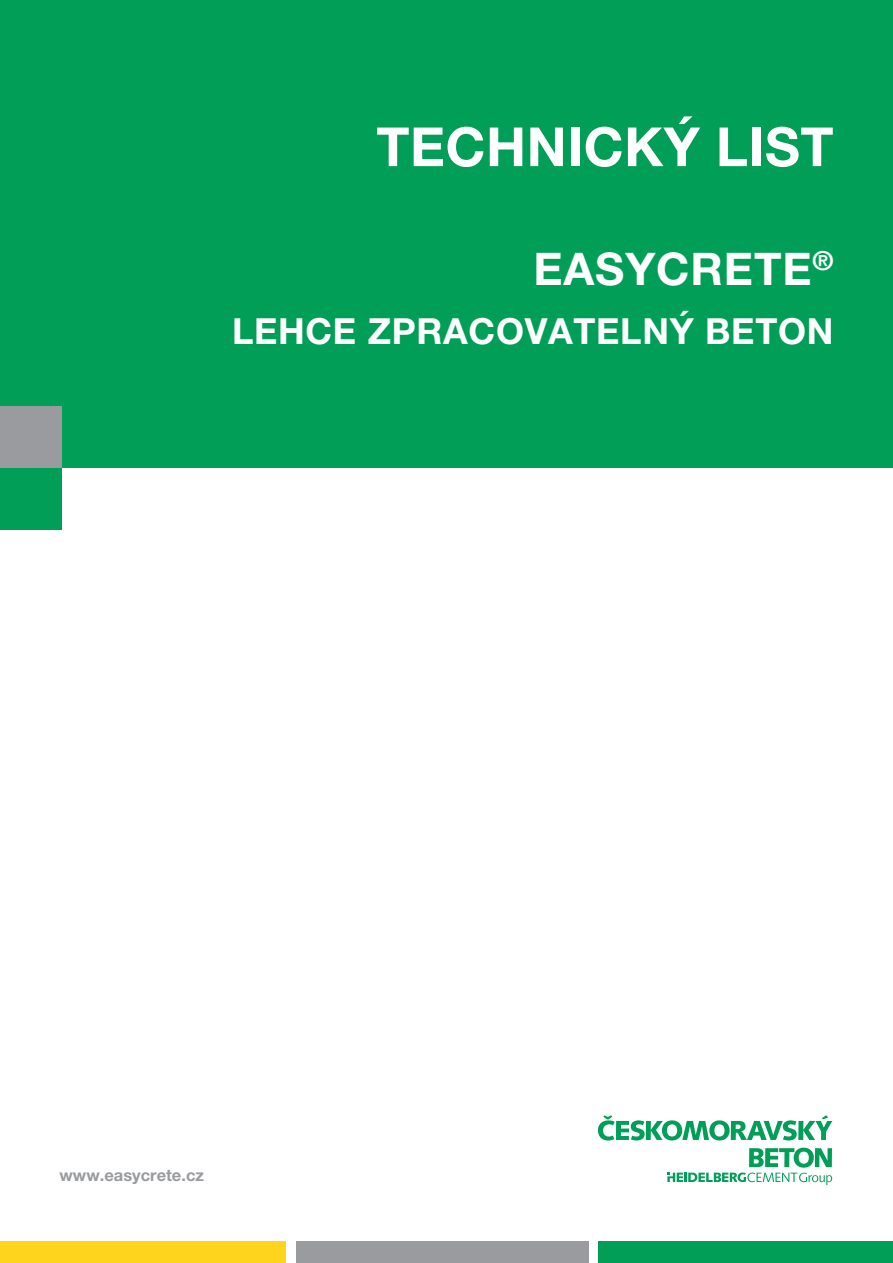
<style>
.page{position:relative;width:893px;height:1263px;background:#fff}
.page>*{position:absolute;margin:0;border:0;box-sizing:border-box;transform-origin:0 0}
.t1{font:700 54px "Helvetica Neue LT Pro";letter-spacing:.01em;color:#fff}
.t2{font:700 45px "Helvetica Neue LT Pro";letter-spacing:.02em;color:#fff}
.t3{font:700 36px "Helvetica Neue LT Pro";letter-spacing:.02em;color:#fff}
.t4{font:700 16.5px "Helvetica Neue LT Pro";color:#999b9e}
</style>
<div class="page">
<div style="left:598px;top:1242px;width:295px;height:21px;background:#009e57"></div>
<div style="left:297px;top:1242px;width:292px;height:21px;background:#999b9e"></div>
<div style="left:0;top:1242px;width:285px;height:21px;background:#fed41d"></div>
<div style="left:0;top:0;width:893px;height:468px;background:#009e57"></div>
<div style="left:0;top:468px;width:62px;height:61px;background:#009e57"></div>
<div style="left:0;top:406px;width:62px;height:62px;background:#999b9e"></div>
<svg style="left:598px;top:1115px;width:234px;height:25px"></svg>
<svg style="left:667px;top:1148px;width:165px;height:37px"></svg>
<h1 class="t1" style="left:376px;top:113px;width:459px">TECHNICKÝ LIST</h1>
<p class="t2" style="left:533px;top:241px;width:301px">EASYCRETE<sup>®</sup></p>
<p class="t3" style="left:232px;top:308px;width:603px">LEHCE ZPRACOVATELNÝ BETON</p>
<p class="t4" style="left:60px;top:1165px;width:146px">www.easycrete.cz</p>
</div>
